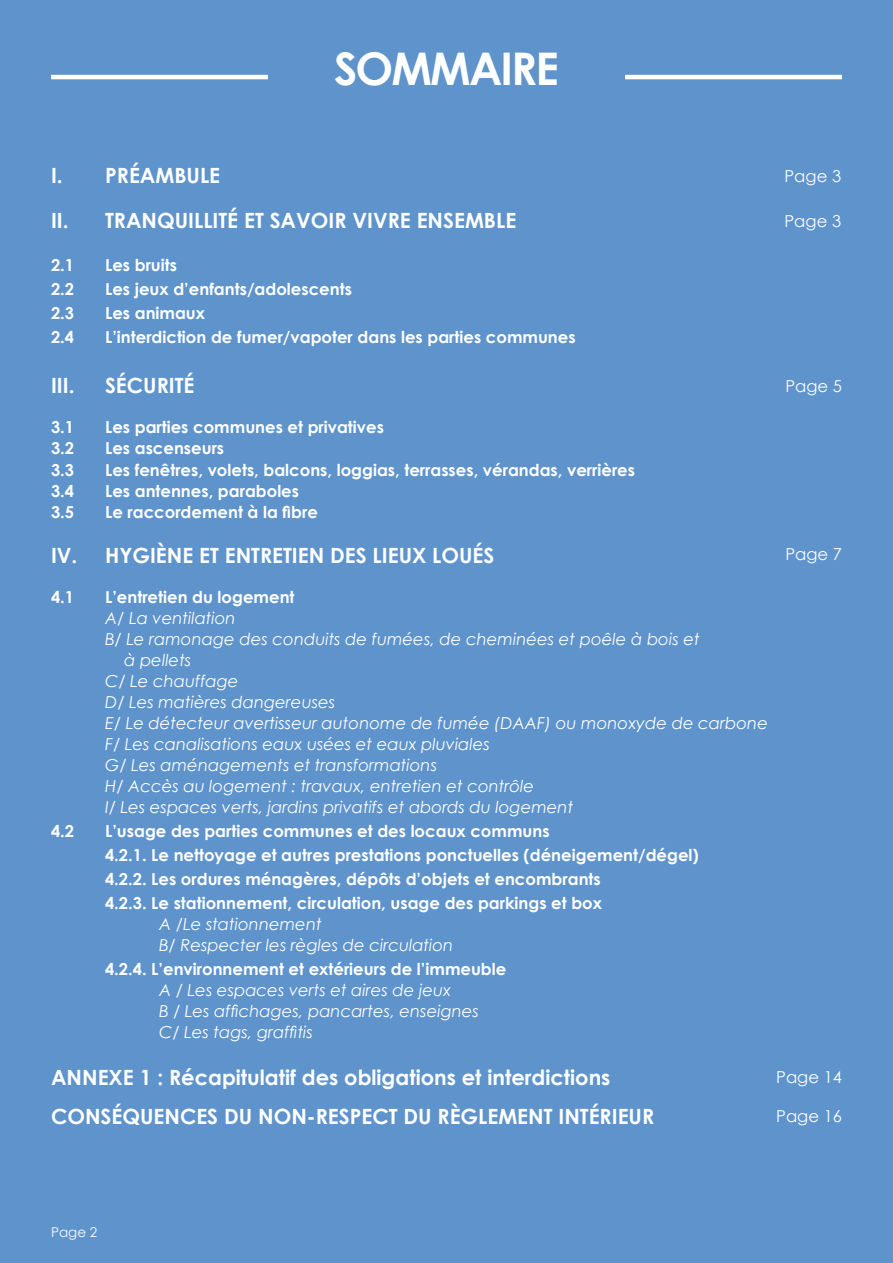
<style>
.page{position:relative;width:893px;height:1263px;background:#5e93cb}
.page>*{position:absolute;margin:0;border:0;box-sizing:border-box;transform-origin:0 0}
.t1{font:700 45px "Century Gothic";letter-spacing:-.04em;color:#fff}
.t2{font:700 21px "Century Gothic";color:#fff}
.t3{font:700 16.5px "Century Gothic";color:#fff}
.t4{font:italic 16.5px "Century Gothic";color:#fff}
.t5{font:16.5px "Century Gothic";color:#fff}
.t6{font:13.5px "Century Gothic";color:#fff}
</style>
<div class="page">
<hr style="left:51px;top:75px;width:217px;height:4px;background:#fff">
<hr style="left:625px;top:75px;width:217px;height:4px;background:#fff">
<p class="t1" style="left:334px;top:34px;width:227px">SOMMAIRE</p>
<p class="t2" style="left:51px;top:159px;width:171px">I. PRÉAMBULE</p>
<p class="t2" style="left:51px;top:204px;width:467px">II. TRANQUILLITÉ ET SAVOIR VIVRE ENSEMBLE</p>
<p class="t3" style="left:51px;top:253px;width:25px">2.1</p>
<p class="t3" style="left:105px;top:253px;width:73px">Les bruits</p>
<p class="t3" style="left:51px;top:277px;width:25px">2.2</p>
<p class="t3" style="left:105px;top:277px;width:248px">Les jeux d’enfants/adolescents</p>
<p class="t3" style="left:51px;top:301px;width:25px">2.3</p>
<p class="t3" style="left:105px;top:301px;width:101px">Les animaux</p>
<p class="t3" style="left:51px;top:325px;width:25px">2.4</p>
<p class="t3" style="left:105px;top:325px;width:472px">L’interdiction de fumer/vapoter dans les parties communes</p>
<p class="t2" style="left:51px;top:369px;width:25px">III.</p>
<p class="t2" style="left:105px;top:369px;width:91px">SÉCURITÉ</p>
<p class="t3" style="left:51px;top:415px;width:25px">3.1</p>
<p class="t3" style="left:105px;top:415px;width:280px">Les parties communes et privatives</p>
<p class="t3" style="left:51px;top:436px;width:25px">3.2</p>
<p class="t3" style="left:105px;top:436px;width:121px">Les ascenseurs</p>
<p class="t3" style="left:51px;top:457px;width:25px">3.3</p>
<p class="t3" style="left:105px;top:457px;width:531px">Les fenêtres, volets, balcons, loggias, terrasses, vérandas, verrières</p>
<p class="t3" style="left:51px;top:478px;width:25px">3.4</p>
<p class="t3" style="left:105px;top:478px;width:196px">Les antennes, paraboles</p>
<p class="t3" style="left:51px;top:499px;width:25px">3.5</p>
<p class="t3" style="left:105px;top:499px;width:214px">Le raccordement à la fibre</p>
<p class="t2" style="left:51px;top:539px;width:445px">IV. HYGIÈNE ET ENTRETIEN DES LIEUX LOUÉS</p>
<p class="t3" style="left:51px;top:585px;width:25px">4.1</p>
<p class="t3" style="left:105px;top:585px;width:191px">L’entretien du logement</p>
<p class="t4" style="left:105px;top:607px;width:132px">A/ La ventilation</p>
<p class="t4" style="left:105px;top:628px;width:596px">B/ Le ramonage des conduits de fumées, de cheminées et poêle à bois et</p>
<p class="t4" style="left:124px;top:649px;width:69px">à pellets</p>
<p class="t4" style="left:105px;top:670px;width:135px">C/ Le chauffage</p>
<p class="t4" style="left:105px;top:691px;width:232px">D/ Les matières dangereuses</p>
<p class="t4" style="left:105px;top:712px;width:664px">E/ Le détecteur avertisseur autonome de fumée (DAAF) ou monoxyde de carbone</p>
<p class="t4" style="left:105px;top:733px;width:386px">F/ Les canalisations eaux usées et eaux pluviales</p>
<p class="t4" style="left:105px;top:754px;width:334px">G/ Les aménagements et transformations</p>
<p class="t4" style="left:105px;top:775px;width:431px">H/ Accès au logement : travaux, entretien et contrôle</p>
<p class="t4" style="left:105px;top:796px;width:470px">I/ Les espaces verts, jardins privatifs et abords du logement</p>
<p class="t3" style="left:51px;top:819px;width:25px">4.2</p>
<p class="t3" style="left:105px;top:819px;width:446px">L’usage des parties communes et des locaux communs</p>
<p class="t3" style="left:105px;top:843px;width:595px">4.2.1. Le nettoyage et autres prestations ponctuelles (déneigement/dégel)</p>
<p class="t3" style="left:105px;top:867px;width:497px">4.2.2. Les ordures ménagères, dépôts d’objets et encombrants</p>
<p class="t3" style="left:105px;top:891px;width:498px">4.2.3. Le stationnement, circulation, usage des parkings et box</p>
<p class="t4" style="left:159px;top:913px;width:164px">A /Le stationnement</p>
<p class="t4" style="left:159px;top:934px;width:296px">B/ Respecter les règles de circulation</p>
<p class="t3" style="left:105px;top:957px;width:403px">4.2.4. L’environnement et extérieurs de l’immeuble</p>
<p class="t4" style="left:159px;top:979px;width:294px">A / Les espaces verts et aires de jeux</p>
<p class="t4" style="left:159px;top:1000px;width:321px">B / Les affichages, pancartes, enseignes</p>
<p class="t4" style="left:159px;top:1021px;width:155px">C/ Les tags, graffitis</p>
<p class="t2" style="left:51px;top:1061px;width:561px">ANNEXE 1 : Récapitulatif des obligations et interdictions</p>
<p class="t2" style="left:51px;top:1100px;width:605px">CONSÉQUENCES DU NON-RESPECT DU RÈGLEMENT INTÉRIEUR</p>
<p class="t5" style="left:784px;top:165px;width:58px">Page 3</p>
<p class="t5" style="left:784px;top:210px;width:58px">Page 3</p>
<p class="t5" style="left:785px;top:375px;width:58px">Page 5</p>
<p class="t5" style="left:785px;top:543px;width:58px">Page 7</p>
<p class="t5" style="left:776px;top:1066px;width:67px">Page 14</p>
<p class="t5" style="left:776px;top:1105px;width:67px">Page 16</p>
<p class="t6" style="left:51px;top:1223px;width:48px">Page 2</p>
</div>
